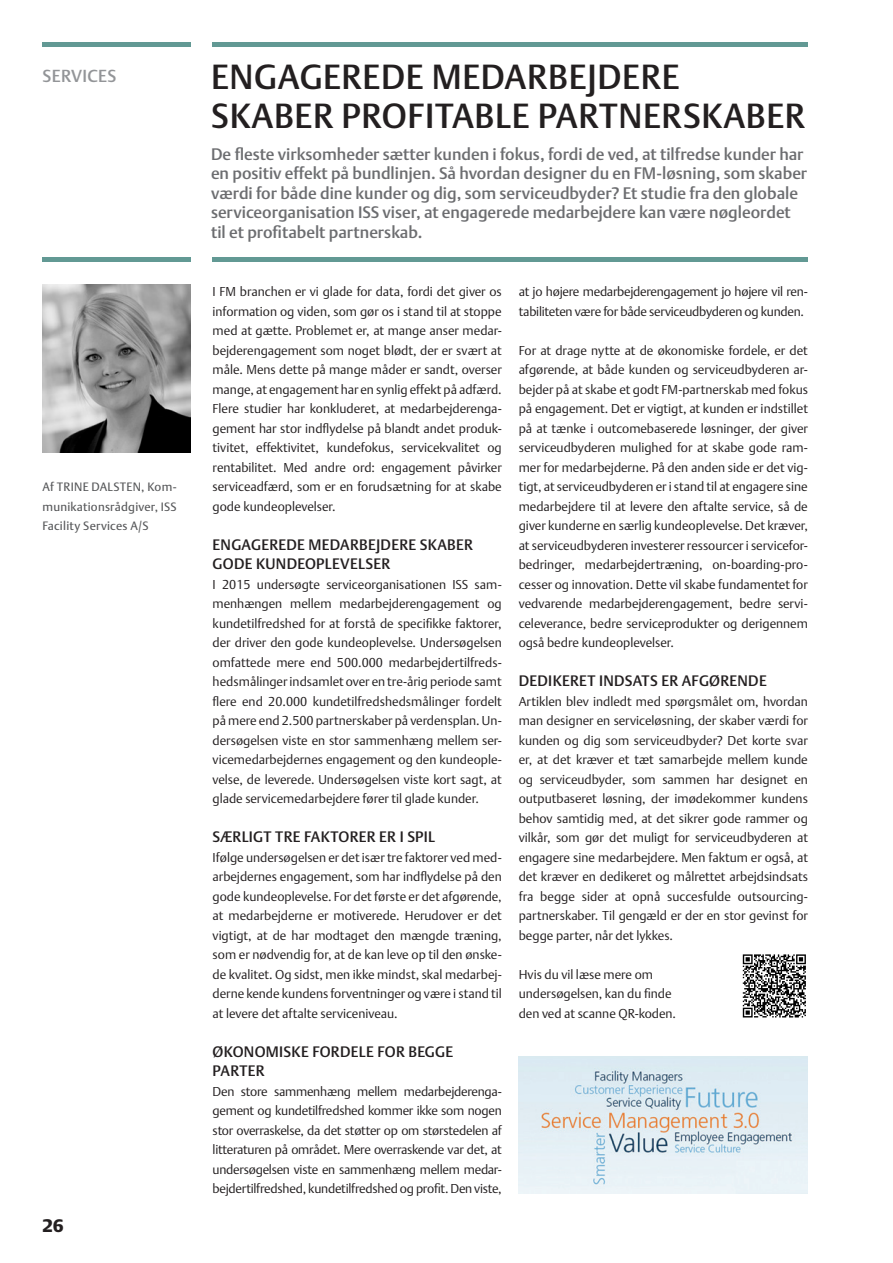
<style>
.page{position:relative;width:893px;height:1263px;background:#fff}
.page>*{position:absolute;margin:0;border:0;box-sizing:border-box;transform-origin:0 0}
.Titel{font:34.5px/39px "DTL Argo T Medium";letter-spacing:.02em;color:#231f20}
.t1{font:18px "DTL Argo T Black";color:#231f20}
.Rubrik{font:17.25px "DTL Argo T Medium";letter-spacing:.02em;color:#939598}
.Indledning{font:16.5px/19.5px "DTL Argo T Medium";color:#6c6d70}
.Ml_rubrik{font:15px/19.5px "DTL Argo T Medium";letter-spacing:.02em;color:#231f20}
.Brød{font:12.75px/19.5px "DTL Argo T Light";letter-spacing:-.005em;color:#231f20;text-align:justify}
.Billedtekst{font:12px/19.5px "DTL Argo T";letter-spacing:.02em;color:#57585a;text-align:justify}
</style>
<div class="page">
<hr style="left:43px;top:43px;width:148px;height:4px;background:#629994">
<hr style="left:43px;top:257px;width:148px;height:4px;background:#629994">
<hr style="left:213px;top:43px;width:595px;height:4px;background:#629994">
<hr style="left:213px;top:257px;width:595px;height:4px;background:#629994">
<img style="left:43px;top:285px;width:147px;height:167px">
<svg style="left:743px;top:954px;width:63px;height:63px"></svg>
<img style="left:519px;top:1057px;width:289px;height:136px">
<p class="Rubrik" style="left:43px;top:65px;width:75px">SERVICES</p>
<h1 class="Titel" style="left:211px;top:57px;width:596px">ENGAGEREDE MEDARBEJDERE<br>SKABER PROFITABLE PARTNERSKABER</h1>
<p class="Indledning" style="left:211px;top:144px;width:597px">De fleste virksomheder sætter kunden i fokus, fordi de ved, at tilfredse kunder har en positiv effekt på bundlinjen. Så hvordan designer du en FM-løsning, som skaber værdi for både dine kunder og dig, som serviceudbyder? Et studie fra den globale serviceorganisation ISS viser, at engagerede medarbejdere kan være nøgleordet til et profitabelt partnerskab.</p>
<p class="Billedtekst" style="left:43px;top:477px;width:136px">Af TRINE DALSTEN, Kom&shy;munikationsrådgiver, ISS Facility Services A/S</p>
<h2 class="t1" style="left:43px;top:1215px;width:23px">26</h2>
<p class="Brød" style="left:213px;top:282px;width:291px">I FM branchen er vi glade for data, fordi det giver os information og viden, som gør os i stand til at stoppe med at gætte. Problemet er, at mange anser medar&shy;bejderengagement som noget blødt, der er svært at måle. Mens dette på mange måder er sandt, overser mange, at engagement har en synlig effekt på adfærd.<br>Flere studier har konkluderet, at medarbejderenga&shy;gement har stor indflydelse på blandt andet produk&shy;tivitet, effektivitet, kundefokus, servicekvalitet og rentabilitet. Med andre ord: engagement påvirker serviceadfærd, som er en forudsætning for at skabe gode kundeoplevelser.</p>
<p class="Ml_rubrik" style="left:213px;top:534px;width:262px">ENGAGEREDE MEDARBEJDERE SKABER<br>GODE KUNDEOPLEVELSER</p>
<p class="Brød" style="left:213px;top:574px;width:291px">I 2015 undersøgte serviceorganisationen ISS sam&shy;menhængen mellem medarbejderengagement og kundetilfredshed for at forstå de specifikke faktorer, der driver den gode kundeoplevelse. Undersøgelsen omfattede mere end 500.000 medarbejdertilfreds&shy;hedsmålinger indsamlet over en tre-årig periode samt flere end 20.000 kundetilfredshedsmålinger fordelt på mere end 2.500 partnerskaber på verdensplan. Un&shy;dersøgelsen viste en stor sammenhæng mellem ser&shy;vicemedarbejdernes engagement og den kundeople&shy;velse, de leverede. Undersøgelsen viste kort sagt, at glade servicemedarbejdere fører til glade kunder.</p>
<p class="Ml_rubrik" style="left:213px;top:827px;width:224px">SÆRLIGT TRE FAKTORER ER I SPIL</p>
<p class="Brød" style="left:213px;top:847px;width:291px">Ifølge undersøgelsen er det især tre faktorer ved med&shy;arbejdernes engagement, som har indflydelse på den gode kundeoplevelse. For det første er det afgørende, at medarbejderne er motiverede. Herudover er det vigtigt, at de har modtaget den mængde træning, som er nødvendig for, at de kan leve op til den ønske&shy;de kvalitet. Og sidst, men ikke mindst, skal medarbej&shy;derne kende kundens forventninger og være i stand til at levere det aftalte serviceniveau.</p>
<p class="Ml_rubrik" style="left:213px;top:1041px;width:242px">ØKONOMISKE FORDELE FOR BEGGE<br>PARTER</p>
<p class="Brød" style="left:213px;top:1081px;width:291px">Den store sammenhæng mellem medarbejderenga&shy;gement og kundetilfredshed kommer ikke som nogen stor overraskelse, da det støtter op om størstedelen af litteraturen på området. Mere overraskende var det, at undersøgelsen viste en sammenhæng mellem medar&shy;bejdertilfredshed, kundetilfredshed og profit. Den viste,</p>
<p class="Brød" style="left:519px;top:282px;width:291px">at jo højere medarbejderengagement jo højere vil ren&shy;tabiliteten være for både serviceudbyderen og kunden.</p>
<p class="Brød" style="left:519px;top:340px;width:291px">For at drage nytte at de økonomiske fordele, er det afgørende, at både kunden og serviceudbyderen ar&shy;bejder på at skabe et godt FM-partnerskab med fokus på engagement. Det er vigtigt, at kunden er indstillet på at tænke i outcomebaserede løsninger, der giver serviceudbyderen mulighed for at skabe gode ram&shy;mer for medarbejderne. På den anden side er det vig&shy;tigt, at serviceudbyderen er i stand til at engagere sine medarbejdere til at levere den aftalte service, så de giver kunderne en særlig kundeoplevelse. Det kræver, at serviceudbyderen investerer ressourcer i servicefor&shy;bedringer, medarbejdertræning, on-boarding-pro&shy;cesser og innovation. Dette vil skabe fundamentet for vedvarende medarbejderengagement, bedre servi&shy;celeverance, bedre serviceprodukter og derigennem også bedre kundeoplevelser.</p>
<p class="Ml_rubrik" style="left:519px;top:671px;width:249px">DEDIKERET INDSATS ER AFGØRENDE</p>
<p class="Brød" style="left:519px;top:691px;width:291px">Artiklen blev indledt med spørgsmålet om, hvordan man designer en serviceløsning, der skaber værdi for kunden og dig som serviceudbyder? Det korte svar er, at det kræver et tæt samarbejde mellem kunde og serviceudbyder, som sammen har designet en outputbaseret løsning, der imødekommer kundens behov samtidig med, at det sikrer gode rammer og vilkår, som gør det muligt for serviceudbyderen at engagere sine medarbejdere. Men faktum er også, at det kræver en dedikeret og målrettet arbejdsindsats fra begge sider at opnå succesfulde outsourcing&shy;partnerskaber. Til gengæld er der en stor gevinst for begge parter, når det lykkes.</p>
<p class="Brød" style="left:519px;top:964px;width:136px">Hvis du vil læse mere om</p>
<p class="Brød" style="left:519px;top:984px;width:154px">undersøgelsen, kan du finde</p>
<p class="Brød" style="left:519px;top:1003px;width:159px">den ved at scanne QR-koden.</p>
</div>
